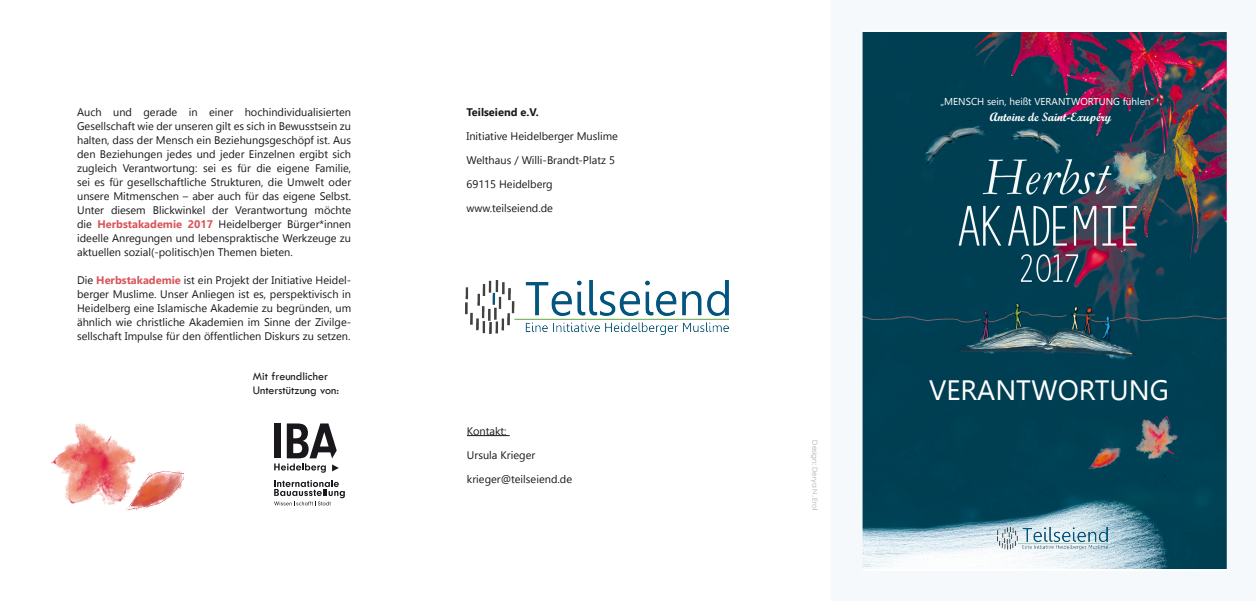
<style>
.page{position:relative;width:1256px;height:601px;background:#fff}
.page>*{position:absolute;margin:0;border:0;box-sizing:border-box;transform-origin:0 0}
.t1{font:28px "Gadugi";color:#fff}
.t2{font:12px "Tw Cen";color:#1a171c}
.t3{font:12px "Script MT Bold";color:#fff}
.t4{font:11px/14px "Gadugi";color:#1a171c;text-align:justify}
.t5{font:700 11px "Gadugi";color:#1a171c}
.t6{font:10px "Gadugi";color:#fff}
.t7{font:7px "Century Gothic";color:#abacb2}
.s1{font-weight:700;color:#d7565b}
.s2{color:#ad8284}
</style>
<div class="page">
<svg style="left:862px;top:32px;width:365px;height:537px;background:#214d5f"></svg>
<img style="left:998px;top:527px;width:109px;height:23px">
<hr style="left:467px;top:435px;width:43px;height:1px;background:#1a171c">
<img style="left:51px;top:423px;width:85px;height:82px">
<img style="left:125px;top:471px;width:58px;height:40px">
<img style="left:465px;top:281px;width:263px;height:53px">
<svg style="left:274px;top:423px;width:65px;height:50px"></svg>
<svg style="left:274px;top:480px;width:71px;height:26px"></svg>
<p class="t4" style="left:77px;top:105px;width:276px">Auch und gerade in einer hochindividualisierten</p>
<p class="t4" style="left:77px;top:119px;width:275px">Gesellschaft wie der unseren gilt es sich in Bewusstsein zu</p>
<p class="t4" style="left:77px;top:133px;width:276px">halten, dass der Mensch ein Beziehungsgeschöpf ist. Aus den Beziehungen jedes und jeder Einzelnen ergibt sich zugleich Verantwortung: sei es für die eigene Familie, sei es für gesellschaftliche Strukturen, die Umwelt oder unsere Mitmenschen – aber auch für das eigene Selbst.<br>Unter diesem Blickwinkel der Verantwortung möchte die <span class="s1">Herbstakademie 2017</span> Heidelberger Bürger*innen</p>
<p class="t4" style="left:77px;top:231px;width:275px">ideelle Anregungen und lebenspraktische Werkzeuge zu aktuellen sozial(-politisch)en Themen bieten.</p>
<p class="t4" style="left:77px;top:273px;width:276px">Die <span class="s1">Herbstakademie</span> ist ein Projekt der Initiative Heidel&shy;berger Muslime. Unser Anliegen ist es, perspektivisch in Heidelberg eine Islamische Akademie zu begründen, um ähnlich wie christliche Akademien im Sinne der Zivilge&shy;sellschaft Impulse für den öffentlichen Diskurs zu setzen.</p>
<p class="t2" style="left:253px;top:369px;width:77px">Mit freundlicher</p>
<p class="t2" style="left:253px;top:383px;width:88px">Unterstützung von:</p>
<p class="t5" style="left:466px;top:105px;width:74px">Teilseiend e.V.</p>
<p class="t4" style="left:466px;top:129px;width:153px">Initiative Heidelberger Muslime</p>
<p class="t4" style="left:466px;top:153px;width:150px">Welthaus / Willi-Brandt-Platz 5</p>
<p class="t4" style="left:466px;top:177px;width:88px">69115 Heidelberg</p>
<p class="t4" style="left:466px;top:201px;width:88px">www.teilseiend.de</p>
<p class="t4" style="left:467px;top:424px;width:41px">Kontakt:</p>
<p class="t4" style="left:467px;top:448px;width:70px">Ursula Krieger</p>
<p class="t4" style="left:467px;top:472px;width:107px">krieger@teilseiend.de</p>
<p class="t7" style="left:820px;top:440px;width:71px;rotate:90deg">Design: Derya N. Ero<span class="s2">l</span></p>
<p class="t6" style="left:940px;top:95px;width:215px">„MENSCH sein, heißt VERANTWORTUNG fühlen“</p>
<p class="t3" style="left:990px;top:110px;width:123px">Antoine de Saint-Exupéry</p>
<p class="t1" style="left:929px;top:374px;width:241px">VERANTWORTUNG</p>
</div>
